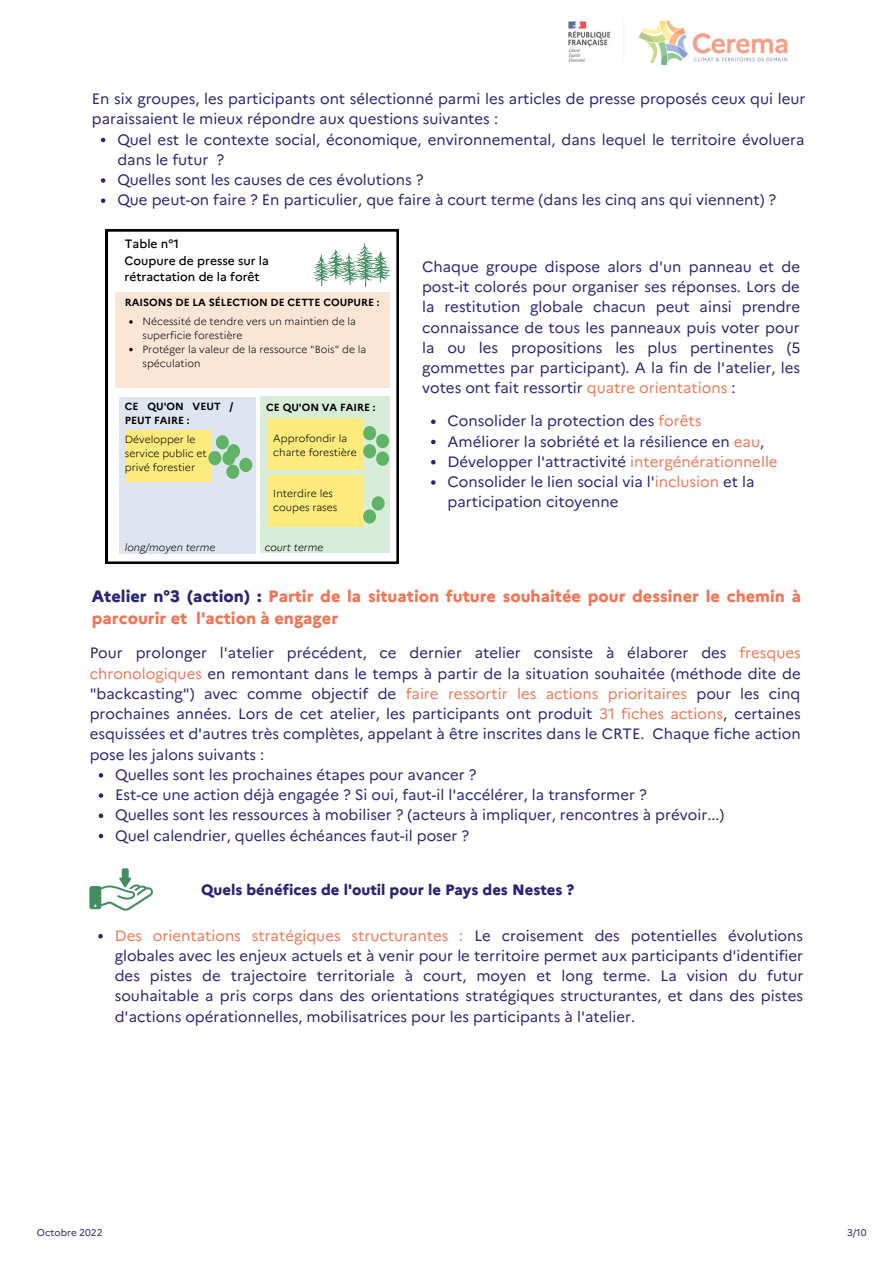
<style>
.page{position:relative;width:893px;height:1264px;background:#fff}
.page>*{position:absolute;margin:0;border:0;box-sizing:border-box;transform-origin:0 0}
.t1{font:800 16.5px/22.5px "Marianne";color:#ef7757}
.t2{font:15px/20.2px "Marianne";color:#292574}
.t3{font:800 15px "Marianne";color:#292574}
.t4{font:500 12.15px/16.6px "Marianne";color:#000}
.t5{font:300 10.35px/13.8px "Marianne";color:#000}
.t6{font:700 10.35px/13.8px "Marianne";color:#000}
.t7{font:italic 300 10.35px "Marianne";color:#000}
.t8{font:9.75px "Marianne";color:#292574}
.s1{color:#ef7757}
.s2{color:#292574}
</style>
<div class="page">
<img style="left:568px;top:20px;width:220px;height:44px">
<svg style="left:89px;top:868px;width:64px;height:43px"></svg>
<svg style="left:98px;top:934px;width:5px;height:4px"></svg>
<svg style="left:99px;top:773px;width:4px;height:4px"></svg>
<svg style="left:99px;top:793px;width:4px;height:4px"></svg>
<svg style="left:99px;top:813px;width:4px;height:5px"></svg>
<svg style="left:99px;top:833px;width:4px;height:5px"></svg>
<svg style="left:101px;top:138px;width:4px;height:4px"></svg>
<svg style="left:101px;top:178px;width:4px;height:5px"></svg>
<svg style="left:101px;top:198px;width:4px;height:5px"></svg>
<svg style="left:431px;top:419px;width:4px;height:5px"></svg>
<svg style="left:431px;top:440px;width:4px;height:4px"></svg>
<svg style="left:431px;top:460px;width:4px;height:4px"></svg>
<svg style="left:431px;top:480px;width:4px;height:4px"></svg>
<svg style="left:106px;top:229px;width:292px;height:334px"></svg>
<div style="left:115px;top:292px;width:275px;height:96px;background:#fbe6d6"></div>
<div style="left:119px;top:397px;width:136px;height:156px;background:#dee5f1"></div>
<div style="left:260px;top:396px;width:130px;height:157px;background:#d8ecda"></div>
<div style="left:125px;top:430px;width:85px;height:52px;background:#fdeb7d"></div>
<div style="left:268px;top:418px;width:95px;height:52px;background:#fdeb7d"></div>
<div style="left:268px;top:475px;width:95px;height:52px;background:#fdeb7d"></div>
<div style="left:227px;top:444px;width:13px;height:14px;background:#60b467;border-radius:50%"></div>
<div style="left:372px;top:496px;width:12px;height:14px;background:#60b467;border-radius:50%"></div>
<div style="left:363px;top:509px;width:13px;height:14px;background:#60b467;border-radius:50%"></div>
<div style="left:363px;top:426px;width:13px;height:14px;background:#60b467;border-radius:50%"></div>
<div style="left:376px;top:434px;width:13px;height:14px;background:#60b467;border-radius:50%"></div>
<div style="left:363px;top:444px;width:13px;height:14px;background:#60b467;border-radius:50%"></div>
<div style="left:376px;top:451px;width:13px;height:15px;background:#60b467;border-radius:50%"></div>
<div style="left:222px;top:451px;width:13px;height:14px;background:#60b467;border-radius:50%"></div>
<div style="left:208px;top:451px;width:13px;height:14px;background:#60b467;border-radius:50%"></div>
<div style="left:216px;top:435px;width:13px;height:14px;background:#60b467;border-radius:50%"></div>
<div style="left:226px;top:464px;width:13px;height:15px;background:#60b467;border-radius:50%"></div>
<div style="left:239px;top:458px;width:13px;height:14px;background:#60b467;border-radius:50%"></div>
<svg style="left:314px;top:243px;width:76px;height:44px"></svg>
<svg style="left:129px;top:320px;width:4px;height:3px"></svg>
<svg style="left:129px;top:348px;width:4px;height:3px"></svg>
<p class="t2" style="left:92px;top:88px;width:715px">En six groupes, les participants ont sélectionné parmi les articles de presse proposés ceux qui leur paraissaient le mieux répondre aux questions suivantes :</p>
<p class="t2" style="left:117px;top:129px;width:688px">Quel est le contexte social, économique, environnemental, dans lequel le territoire évoluera dans le futur ?<br>Quelles sont les causes de ces évolutions ?<br>Que peut-on faire ? En particulier, que faire à court terme (dans les cinq ans qui viennent) ?</p>
<p class="t4" style="left:124px;top:235px;width:146px">Table n°1<br>Coupure de presse sur la rétractation de la forêt</p>
<p class="t5" style="left:142px;top:315px;width:225px">Nécessité de tendre vers un maintien de la superficie forestière<br>Protéger la valeur de la ressource "Bois" de la spéculation</p>
<p class="t6" style="left:125px;top:295px;width:256px">RAISONS DE LA SÉLECTION DE CETTE COUPURE :</p>
<p class="t6" style="left:125px;top:399px;width:110px">CE QU'ON VEUT /<br>PEUT FAIRE :</p>
<p class="t6" style="left:266px;top:400px;width:111px">CE QU'ON VA FAIRE :</p>
<p class="t5" style="left:125px;top:432px;width:83px">Développer le service public et privé forestier</p>
<p class="t5" style="left:273px;top:431px;width:85px">Approfondir la charte forestière</p>
<p class="t5" style="left:273px;top:486px;width:65px">Interdire les coupes rases</p>
<p class="t7" style="left:125px;top:540px;width:92px">long/moyen terme</p>
<p class="t7" style="left:265px;top:540px;width:60px">court terme</p>
<p class="t2" style="left:422px;top:256px;width:380px;text-align:justify">Chaque groupe dispose alors d'un panneau et de post-it colorés pour organiser ses réponses. Lors de la restitution globale chacun peut ainsi prendre connaissance de tous les panneaux puis voter pour la ou les propositions les plus pertinentes (5 gommettes par participant). A la fin de l'atelier, les votes ont fait ressortir <span class="s1">quatre orientations</span> :</p>
<p class="t2" style="left:447px;top:411px;width:331px">Consolider la protection des <span class="s1">forêts<br></span>Améliorer la sobriété et la résilience en <span class="s1">eau</span>, Développer l'attractivité <span class="s1">intergénérationnelle </span>Consolider le lien social via l'<span class="s1">inclusion</span> et la participation citoyenne</p>
<p class="t1" style="left:92px;top:584px;width:710px"><span class="s2">Atelier n°3 (action) :</span> Partir de la situation future souhaitée pour dessiner le chemin à parcourir et l'action à engager</p>
<p class="t2" style="left:90px;top:643px;width:712px;text-align:justify">Pour prolonger l'atelier précédent, ce dernier atelier consiste à élaborer des <span class="s1">fresques chronologiques</span> en remontant dans le temps à partir de la situation souhaitée (méthode dite de "backcasting") avec comme objectif de <span class="s1">faire ressortir les actions prioritaires</span> pour les cinq prochaines années. Lors de cet atelier, les participants ont produit <span class="s1">31 fiches actions</span>, certaines esquissées et d'autres très complètes, appelant à être inscrites dans le CRTE. Chaque fiche action pose les jalons suivants :</p>
<p class="t2" style="left:115px;top:764px;width:610px">Quelles sont les prochaines étapes pour avancer ?<br>Est-ce une action déjà engagée ? Si oui, faut-il l'accélérer, la transformer ?<br>Quelles sont les ressources à mobiliser ? (acteurs à impliquer, rencontres à prévoir...)<br>Quel calendrier, quelles échéances faut-il poser ?</p>
<p class="t3" style="left:201px;top:880px;width:375px">Quels bénéfices de l'outil pour le Pays des Nestes ?</p>
<p class="t2" style="left:115px;top:925px;width:690px;text-align:justify"><span class="s1">Des orientations stratégiques structurantes :</span> Le croisement des potentielles évolutions globales avec les enjeux actuels et à venir pour le territoire permet aux participants d'identifier des pistes de trajectoire territoriale à court, moyen et long terme. La vision du futur souhaitable a pris corps dans des orientations stratégiques structurantes, et dans des pistes d'actions opérationnelles, mobilisatrices pour les participants à l'atelier.</p>
<p class="t8" style="left:37px;top:1226px;width:67px">Octobre 2022</p>
<p class="t8" style="left:847px;top:1226px;width:21px">3/10</p>
</div>
